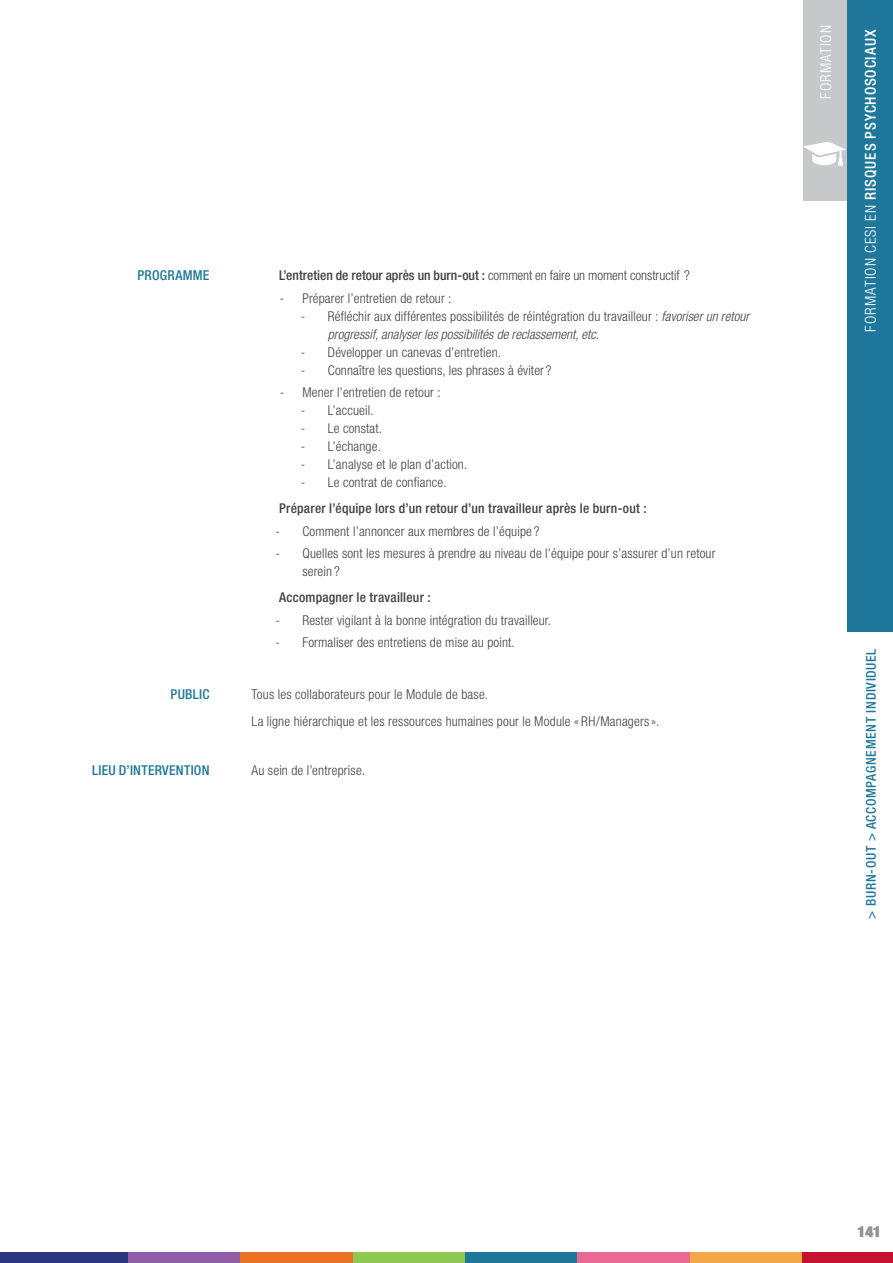
<style>
.page{position:relative;width:893px;height:1263px;background:#fff}
.page>*{position:absolute;margin:0;border:0;box-sizing:border-box;transform-origin:0 0}
.t1{font:500 condensed 15px "Helvetica Neue";letter-spacing:.06em;color:#fff}
.t2{font:300 condensed 15px "Helvetica Neue";letter-spacing:.065em;color:#fff}
.t3{font:900 expanded 15px "Helvetica Neue";color:#939598}
.t4{font:500 condensed 13.65px "Helvetica Neue";letter-spacing:.015em;color:#1f789b}
.t5{font:300 condensed 13.5px/18px "Helvetica Neue";letter-spacing:.01em;color:#414042}
.t6{font:500 condensed 13.5px "Helvetica Neue";letter-spacing:.015em;color:#414042}
.t7{font:italic 300 condensed 13.5px/18px "Helvetica Neue";color:#414042}
.t8{font:500 condensed 13.5px "Helvetica Neue";letter-spacing:.05em;color:#1f789b}
.s1{font-weight:300}
.s2{font-style:normal}
</style>
<div class="page">
<div style="left:689px;top:1252px;width:113px;height:11px;background:#f4a747"></div>
<div style="left:577px;top:1252px;width:112px;height:11px;background:#e96894"></div>
<div style="left:464px;top:1252px;width:113px;height:11px;background:#1f789b"></div>
<div style="left:352px;top:1252px;width:113px;height:11px;background:#90c854"></div>
<div style="left:240px;top:1252px;width:112px;height:11px;background:#ec7223"></div>
<div style="left:127px;top:1252px;width:113px;height:11px;background:#8f5ca5"></div>
<div style="left:0;top:1252px;width:128px;height:11px;background:#2b3680"></div>
<div style="left:802px;top:1252px;width:91px;height:11px;background:#c41230"></div>
<div style="left:804px;top:0;width:43px;height:201px;background:#c7c8ca"></div>
<svg style="left:803px;top:142px;width:42px;height:24px"></svg>
<div style="left:847px;top:0;width:46px;height:631px;background:#1f789b"></div>
<p class="t4" style="left:138px;top:267px;width:73px">PROGRAMME</p>
<p class="t6" style="left:279px;top:268px;width:412px">L’entretien de retour après un burn-out : <span class="s1">comment en faire un moment constructif ?</span></p>
<p class="t5" style="left:280px;top:289px;width:173px">- Préparer l’entretien de retour :</p>
<p class="t7" style="left:328px;top:307px;width:423px;text-indent:-27px"><span class="s2">- Réfléchir aux différentes possibilités de réintégration du travailleur :</span> favoriser un retour progressif, analyser les possibilités de reclassement, etc.</p>
<p class="t5" style="left:301px;top:343px;width:202px">- Développer un canevas d’entretien.</p>
<p class="t5" style="left:301px;top:361px;width:252px">- Connaître les questions, les phrases à éviter ?</p>
<p class="t5" style="left:280px;top:383px;width:162px">- Mener l’entretien de retour :</p>
<p class="t5" style="left:301px;top:401px;width:74px">- L’accueil.</p>
<p class="t5" style="left:301px;top:419px;width:83px">- Le constat.</p>
<p class="t5" style="left:301px;top:437px;width:81px">- L’échange.</p>
<p class="t5" style="left:301px;top:455px;width:168px">- L’analyse et le plan d’action.</p>
<p class="t5" style="left:301px;top:473px;width:147px">- Le contrat de confiance.</p>
<p class="t6" style="left:279px;top:501px;width:369px">Préparer l’équipe lors d’un retour d’un travailleur après le burn-out :</p>
<p class="t5" style="left:275px;top:522px;width:266px">- Comment l’annoncer aux membres de l’équipe ?</p>
<p class="t5" style="left:302px;top:544px;width:415px;text-indent:-27px">- Quelles sont les mesures à prendre au niveau de l’équipe pour s’assurer d’un retour serein ?</p>
<p class="t6" style="left:279px;top:590px;width:153px">Accompagner le travailleur :</p>
<p class="t5" style="left:275px;top:611px;width:277px">- Rester vigilant à la bonne intégration du travailleur.</p>
<p class="t5" style="left:275px;top:633px;width:241px">- Formaliser des entretiens de mise au point.</p>
<p class="t4" style="left:171px;top:686px;width:40px">PUBLIC</p>
<p class="t5" style="left:251px;top:681px;width:409px;line-height:26.5px">Tous les collaborateurs pour le Module de base.<br>La ligne hiérarchique et les ressources humaines pour le Module « RH/Managers».</p>
<p class="t4" style="left:92px;top:762px;width:119px">LIEU D’INTERVENTION</p>
<p class="t5" style="left:251px;top:761px;width:115px">Au sein de l’entreprise.</p>
<p class="t2" style="left:817px;top:99px;width:75px;rotate:-90deg">FORMATION</p>
<p class="t1" style="left:862px;top:332px;width:303px;rotate:-90deg"><span class="s1">FORMATION CESI EN</span> RISQUES PSYCHOSOCIAUX</p>
<p class="t8" style="left:863px;top:919px;width:272px;rotate:-90deg">&gt; BURN-OUT &gt; ACCOMPAGNEMENT INDIVIDUEL</p>
<p class="t3" style="left:858px;top:1222px;width:25px">141</p>
</div>
